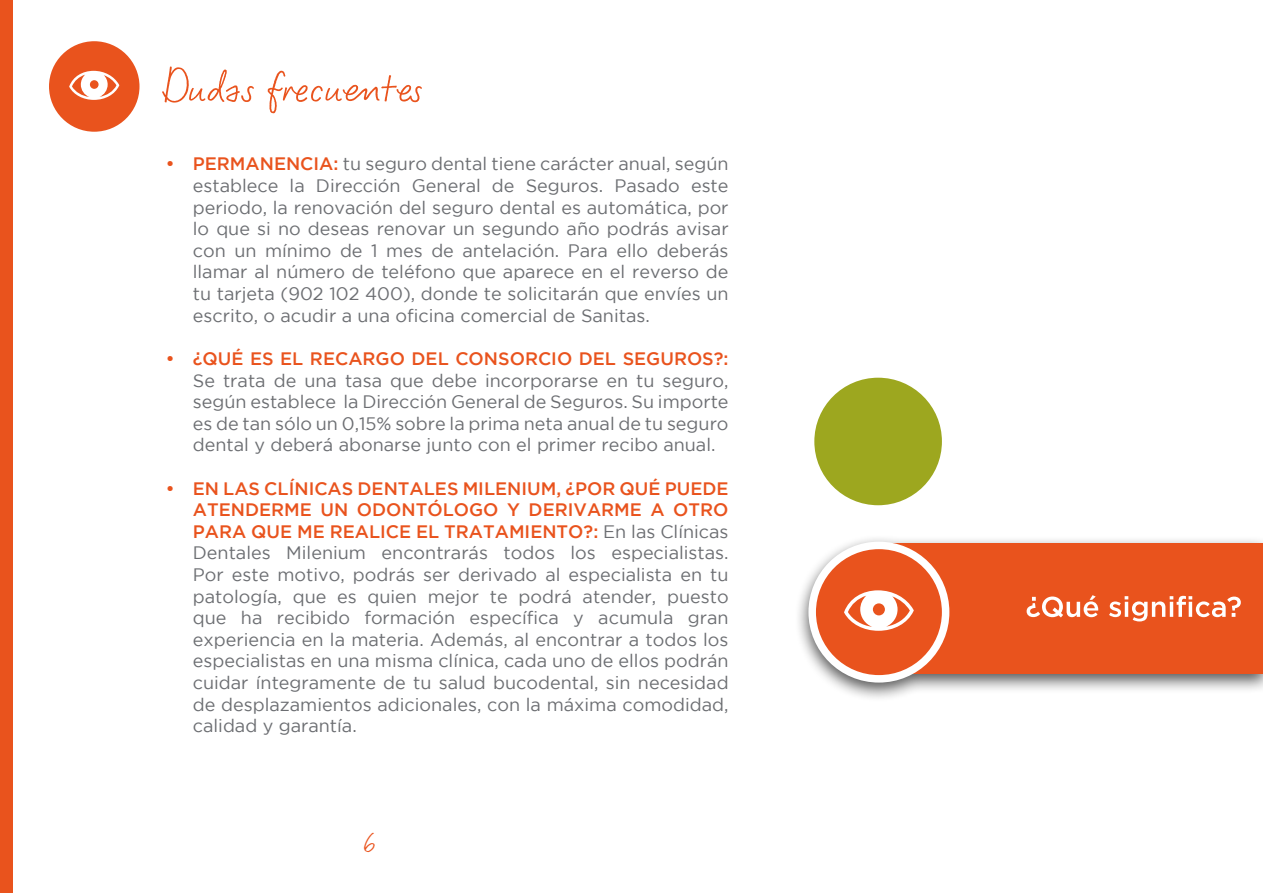
<style>
.page{position:relative;width:1263px;height:893px;background:#fff}
.page>*{position:absolute;margin:0;border:0;box-sizing:border-box;transform-origin:0 0}
.t1{font:58.5px "Bupa Script";color:#e9531d}
.t2{font:36px "Bupa Script";color:#e9531d}
.t3{font:18px/21.6px "Gotham";color:#6c6e72;text-align:justify}
.t4{font:500 18px "Gotham";color:#e9531d}
.s1{font-weight:500;color:#e9531d}
</style>
<div class="page">
<svg style="left:49px;top:41px;width:91px;height:91px"></svg>
<div style="left:0;top:0;width:12px;height:893px;background:#e9531d"></div>
<div style="left:795px;top:535px;width:468px;height:168px;background:#000;opacity:.66"></div>
<div style="left:879px;top:543px;width:384px;height:131px;background:#e9531d"></div>
<div style="left:812px;top:545px;width:134px;height:134px;background:#e9531d;border-radius:50%"></div>
<svg style="left:844px;top:590px;width:70px;height:41px"></svg>
<div style="left:808px;top:542px;width:141px;height:141px;border:8px solid #fff;border-radius:50%"></div>
<svg style="left:1027px;top:595px;width:71px;height:22px"></svg>
<svg style="left:1109px;top:596px;width:132px;height:25px"></svg>
<div style="left:814px;top:378px;width:128px;height:127px;background:#9da71f;border-radius:50%"></div>
<h1 class="t1" style="left:162px;top:59px;width:263px">Dudas frecuentes</h1>
<p class="t3" style="left:193px;top:153px;width:537px;text-indent:-27px"><span class="s1">• PERMANENCIA:</span> tu seguro dental tiene carácter anual, según establece la Dirección General de Seguros. Pasado este periodo, la renovación del seguro dental es automática, por lo que si no deseas renovar un segundo año podrás avisar con un mínimo de 1 mes de antelación. Para ello deberás llamar al número de teléfono que aparece en el reverso de tu tarjeta (902 102 400), donde te solicitarán que envíes un escrito, o acudir a una oficina comercial de Sanitas.</p>
<p class="t4" style="left:166px;top:348px;width:564px">• ¿QUÉ ES EL RECARGO DEL CONSORCIO DEL SEGUROS?:</p>
<p class="t3" style="left:193px;top:369px;width:537px">Se trata de una tasa que debe incorporarse en tu seguro, según establece la Dirección General de Seguros. Su importe es de tan sólo un 0,15% sobre la prima neta anual de tu seguro dental y deberá abonarse junto con el primer recibo anual.</p>
<p class="t3" style="left:193px;top:477px;width:537px;text-indent:-27px"><span class="s1">• EN LAS CLÍNICAS DENTALES MILENIUM, ¿POR QUÉ PUEDE ATENDERME UN ODONTÓLOGO Y DERIVARME A OTRO PARA QUE ME REALICE EL TRATAMIENTO?:</span> En las Clínicas Dentales Milenium encontrarás todos los especialistas.<br>Por este motivo, podrás ser derivado al especialista en tu patología, que es quien mejor te podrá atender, puesto que ha recibido formación específica y acumula gran experiencia en la materia. Además, al encontrar a todos los especialistas en una misma clínica, cada uno de ellos podrán cuidar íntegramente de tu salud bucodental, sin necesidad de desplazamientos adicionales, con la máxima comodidad, calidad y garantía.</p>
<h2 class="t2" style="left:364px;top:826px;width:13px">6</h2>
</div>
